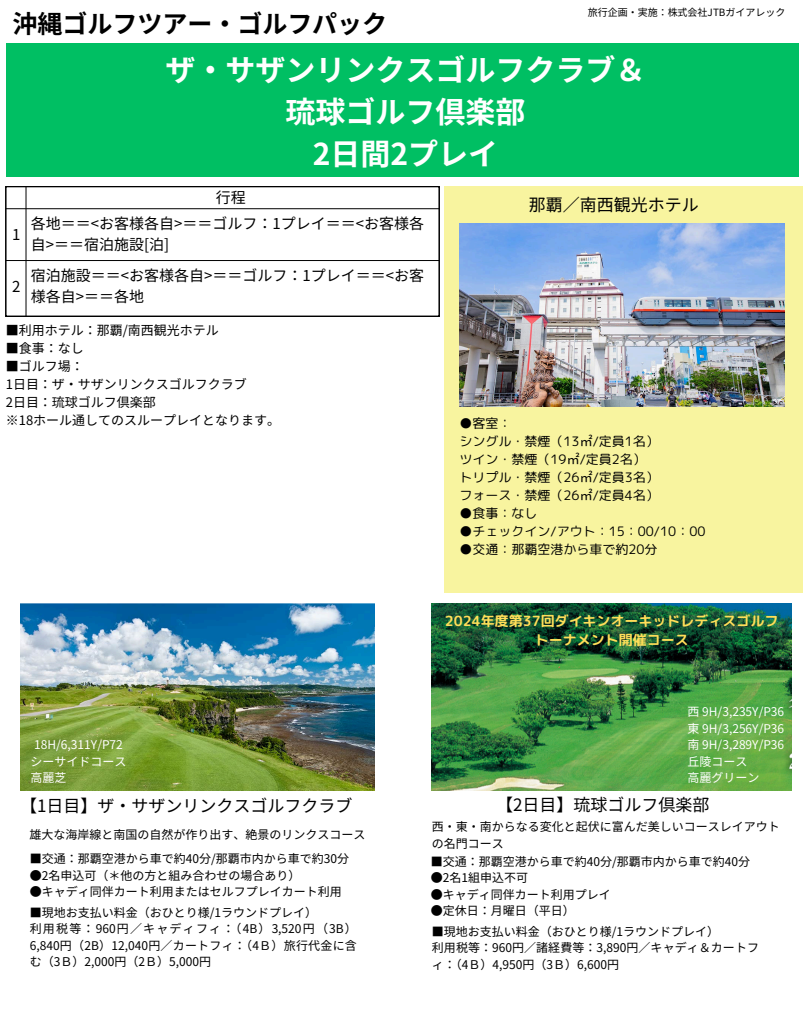
<style>
.page{position:relative;width:810px;height:1013px;background:#fff}
.page>*{position:absolute;margin:0;border:0;box-sizing:border-box;transform-origin:0 0}
.t1{font:700 30px/42px "Noto Sans JP";color:#fff;text-align:center}
.t2{font:700 25px "Noto Sans JP";color:#000}
.t3{font:17px "Noto Sans JP";color:#000}
.t4{font:15px/21px "Noto Sans JP";color:#000}
.t5{font:14px/19.5px "rounded mplus 1 p bold";color:#ffde59;text-align:center}
.t6{font:13px "rounded mplus 1 p regular";color:#000}
.t7{font:13px "Noto Sans JP";color:#000}
.t8{font:12px/16.5px "Noto Sans JP";color:#000}
.t9{font:12px/16.5px "Noto Sans JP";color:#fff}
.t10{font:10px "Noto Sans JP";color:#000}
.s1{font-family:"Noto Sans CJ Ksc"}
</style>
<div class="page">
<svg style="left:6px;top:186px;width:433px;height:130px"></svg>
<hr style="left:26px;top:186px;width:1px;height:130px;background:#000">
<hr style="left:6px;top:208px;width:433px;height:1px;background:#000">
<hr style="left:6px;top:260px;width:433px;height:1px;background:#000">
<img style="left:21px;top:603px;width:354px;height:187px">
<img style="left:432px;top:603px;width:359px;height:187px">
<div style="left:444px;top:186px;width:359px;height:407px;background:#f8f49f"></div>
<div style="left:6px;top:43px;width:792px;height:134px;background:#00bf63"></div>
<img style="left:460px;top:223px;width:324px;height:184px">
<p class="t10" style="left:588px;top:5px;width:199px">旅行企画・実施：株式会社JTBガイアレック</p>
<p class="t1" style="left:166px;top:47px;width:481px">ザ・サザンリンクスゴルフクラブ＆琉球ゴルフ倶楽部<br>2日間2プレイ</p>
<h6 class="t2" style="left:12px;top:4px;width:376px">沖縄ゴルフツアー・ゴルフパック</h6>
<h2 class="t4" style="left:12px;top:223px;width:10px">1</h2>
<p class="t4" style="left:216px;top:187px;width:31px">行程</p>
<h1 class="t4" style="left:31px;top:212px;width:395px">各地＝＝&lt;お客様各自&gt;＝＝ゴルフ：1プレイ＝＝&lt;お客様各自 &gt;＝＝宿泊施設[泊]</h1>
<h5 class="t4" style="left:31px;top:264px;width:395px">宿泊施設＝＝&lt;お客様各自&gt;＝＝ゴルフ：1プレイ＝＝&lt;お客様各自&gt;＝＝各地</h5>
<p class="t7" style="left:6px;top:320px;width:215px">■利用ホテル：那覇/南西観光ホテル</p>
<h5 class="t7" style="left:6px;top:338px;width:79px">■食事：なし</h5>
<p class="t7" style="left:6px;top:356px;width:79px">■ゴルフ場：</p>
<p class="t7" style="left:6px;top:374px;width:243px">1日目：ザ・サザンリンクスゴルフクラブ</p>
<h5 class="t7" style="left:6px;top:392px;width:152px">2日目：琉球ゴルフ倶楽部</h5>
<p class="t7" style="left:6px;top:410px;width:276px">※18ホール通してのスループレイとなります。</p>
<p class="t4" style="left:12px;top:275px;width:10px">2</p>
<p class="t3" style="left:529px;top:191px;width:171px">那覇／南西観光ホテル</p>
<p class="t6" style="left:460px;top:414px;width:53px">●客室：</p>
<h6 class="t6" style="left:460px;top:432px;width:201px">シングル・禁煙（13<span class="s1">㎡</span>/定員1名）</h6>
<p class="t6" style="left:460px;top:450px;width:188px">ツイン・禁煙（19<span class="s1">㎡</span>/定員2名）</p>
<h4 class="t6" style="left:460px;top:468px;width:201px">トリプル・禁煙（26<span class="s1">㎡</span>/定員3名）</h4>
<h6 class="t6" style="left:460px;top:486px;width:201px">フォース・禁煙（26<span class="s1">㎡</span>/定員4名）</h6>
<h3 class="t6" style="left:460px;top:504px;width:79px">●食事：なし</h3>
<p class="t6" style="left:460px;top:522px;width:247px">●チェックイン/アウト：15：00/10：00</p>
<p class="t6" style="left:460px;top:540px;width:200px">●交通：那覇空港から車で約20分</p>
<p class="t5" style="left:445px;top:610px;width:335px">2024年度第37回ダイキンオーキッドレディスゴルフトーナメント開催コース</p>
<p class="t9" style="left:31px;top:735px;width:98px;text-indent:4px">18H/6,311Y/P72シーサイドコース高麗芝</p>
<p class="t9" style="left:688px;top:702px;width:98px">西 9H/3,235Y/P36東 9H/3,256Y/P36南 9H/3,289Y/P36丘陵コース<br>高麗グリーン</p>
<p class="t3" style="left:20px;top:792px;width:334px">【1日目】ザ・サザンリンクスゴルフクラブ</p>
<p class="t8" style="left:30px;top:825px;width:338px">雄大な海岸線と南国の自然が作り出す、絶景のリンクスコース</p>
<p class="t8" style="left:30px;top:849px;width:321px">■交通：那覇空港から車で約40分/那覇市内から車で約30分</p>
<p class="t8" style="left:30px;top:866px;width:272px">●2名申込可（＊他の方と組み合わせの場合あり）</p>
<p class="t8" style="left:30px;top:882px;width:312px">●キャディ同伴カート利用またはセルフプレイカート利用</p>
<h3 class="t8" style="left:30px;top:903px;width:329px">■現地お支払い料金（おひとり様/1ラウンドプレイ）<br>利用税等：960円／キャディフィ：（4B）3,520円（3B）<br>6,840円（2B）12,040円／カートフィ：（4Ｂ）旅行代金に含む（3Ｂ）2,000円（2Ｂ）5,000円</h3>
<p class="t3" style="left:496px;top:791px;width:215px">【2日目】琉球ゴルフ倶楽部</p>
<p class="t8" style="left:432px;top:818px;width:350px">西・東・南からなる変化と起伏に富んだ美しいコースレイアウトの名門コース</p>
<p class="t8" style="left:431px;top:852px;width:321px">■交通：那覇空港から車で約40分/那覇市内から車で約40分</p>
<p class="t8" style="left:431px;top:868px;width:99px">●2名1組申込不可</p>
<p class="t8" style="left:431px;top:885px;width:182px">●キャディ同伴カート利用プレイ</p>
<p class="t8" style="left:431px;top:901px;width:146px">●定休日：月曜日（平日）</p>
<p class="t8" style="left:432px;top:922px;width:329px">■現地お支払い料金（おひとり様/1ラウンドプレイ）<br>利用税等：960円／諸経費等：3,890円／キャディ＆カートフィ：（4Ｂ）4,950円（3Ｂ）6,600円</p>
</div>
